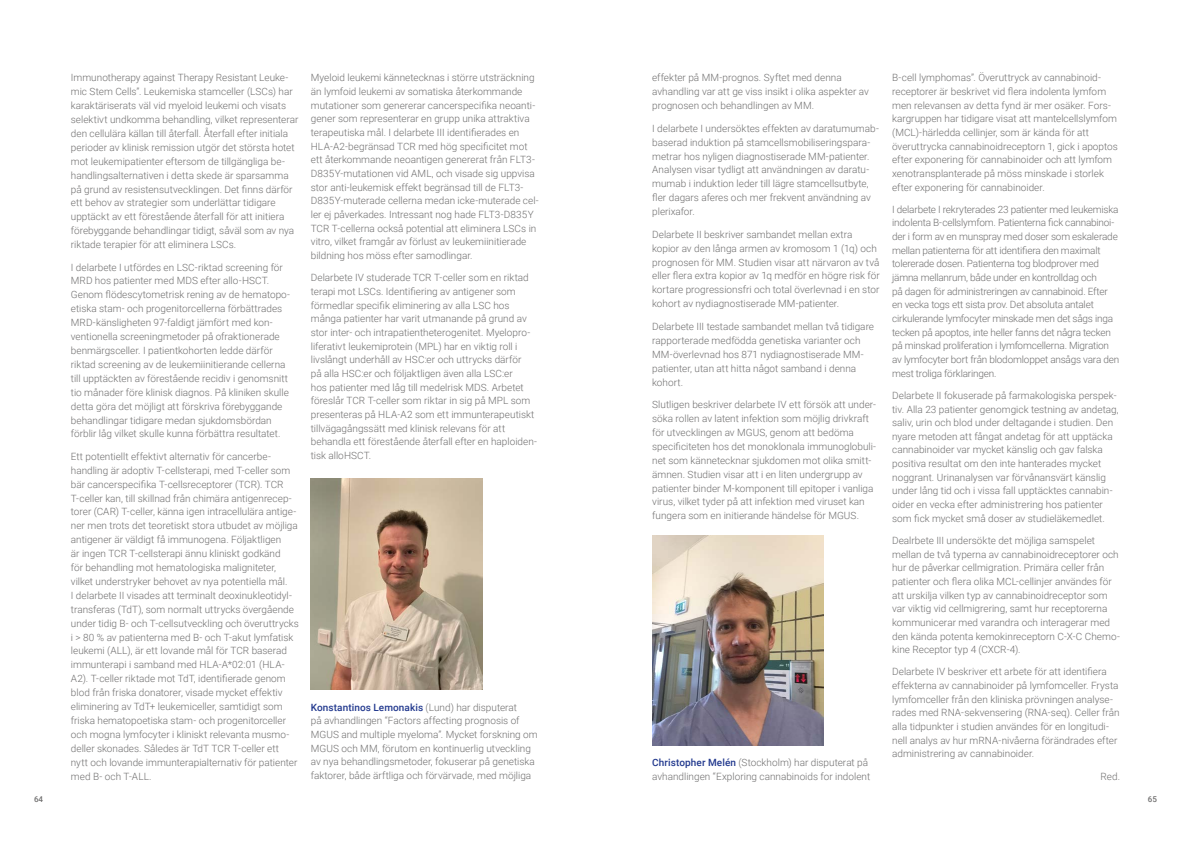
<style>
.page{position:relative;width:1191px;height:842px;background:#fff}
.page>*{position:absolute;margin:0;border:0;box-sizing:border-box;transform-origin:0 0}
.t1{font:300 10px/13.9px "Roboto";color:#706f6f}
.t2{font:300 10px/13.7px "Roboto";letter-spacing:-.02em;color:#706f6f}
.t3{font:500 8px "Roboto";color:#706f6f}
.s1{font-weight:500;color:#22398e}
</style>
<div class="page">
<img style="left:311px;top:479px;width:171px;height:210px">
<img style="left:652px;top:535px;width:171px;height:211px">
<p class="t1" style="left:71px;top:70px;width:229px">Immunotherapy against Therapy Resistant Leuke&shy;mic Stem Cells”. Leukemiska stamceller (LSCs) har karaktäriserats väl vid myeloid leukemi och visats selektivt undkomma behandling, vilket representerar den cellulära källan till återfall. Återfall efter initiala perioder av klinisk remission utgör det största hotet mot leukemipatienter eftersom de tillgängliga be&shy;handlingsalternativen i detta skede är sparsamma på grund av resistensutvecklingen. Det finns därför ett behov av strategier som underlättar tidigare upptäckt av ett förestående återfall för att initiera förebyggande behandlingar tidigt, såväl som av nya riktade terapier för att eliminera LSCs.</p>
<p class="t1" style="left:71px;top:260px;width:221px">I delarbete I utfördes en LSC-riktad screening för MRD hos patienter med MDS efter allo-HSCT.<br>Genom flödescytometrisk rening av de hematopo&shy;etiska stam- och progenitorcellerna förbättrades MRD-känsligheten 97-faldigt jämfört med kon&shy;ventionella screeningmetoder på ofraktionerade benmärgsceller. I patientkohorten ledde därför riktad screening av de leukemiinitierande cellerna till upptäckten av förestående recidiv i genomsnitt tio månader före klinisk diagnos. På kliniken skulle detta göra det möjligt att förskriva förebyggande behandlingar tidigare medan sjukdomsbördan förblir låg vilket skulle kunna förbättra resultatet.</p>
<p class="t1" style="left:71px;top:449px;width:229px">Ett potentiellt effektivt alternativ för cancerbe&shy;handling är adoptiv T-cellsterapi, med T-celler som bär cancerspecifika T-cellsreceptorer (TCR). TCR T-celler kan, till skillnad från chimära antigenrecep&shy;torer (CAR) T-celler, känna igen intracellulära antige&shy;ner men trots det teoretiskt stora utbudet av möjliga antigener är väldigt få immunogena. Följaktligen<br>är ingen TCR T-cellsterapi ännu kliniskt godkänd<br>för behandling mot hematologiska maligniteter, vilket understryker behovet av nya potentiella mål.<br>I delarbete II visades att terminalt deoxinukleotidyl&shy;transferas (TdT), som normalt uttrycks övergående under tidig B- och T-cellsutveckling och överuttrycks i &gt; 80 % av patienterna med B- och T-akut lymfatisk leukemi (ALL), är ett lovande mål för TCR baserad immunterapi i samband med HLA-A*02:01 (HLA-A2). T-celler riktade mot TdT, identifierade genom blod från friska donatorer, visade mycket effektiv eliminering av TdT+ leukemiceller, samtidigt som friska hematopoetiska stam- och progenitorceller och mogna lymfocyter i kliniskt relevanta musmo&shy;deller skonades. Således är TdT TCR T-celler ett nytt och lovande immunterapialternativ för patienter med B- och T-ALL.</p>
<p class="t1" style="left:311px;top:71px;width:229px">Myeloid leukemi kännetecknas i större utsträckning än lymfoid leukemi av somatiska återkommande mutationer som genererar cancerspecifika neoanti&shy;gener som representerar en grupp unika attraktiva terapeutiska mål. I delarbete III identifierades en HLA-A2-begränsad TCR med hög specificitet mot ett återkommande neoantigen genererat från FLT3- D835Y-mutationen vid AML, och visade sig uppvisa stor anti-leukemisk effekt begränsad till de FLT3- D835Y-muterade cellerna medan icke-muterade cel&shy;ler ej påverkades. Intressant nog hade FLT3-D835Y TCR T-cellerna också potential att eliminera LSCs in vitro, vilket framgår av förlust av leukemiinitierade bildning hos möss efter samodlingar.</p>
<p class="t1" style="left:311px;top:270px;width:228px">Delarbete IV studerade TCR T-celler som en riktad terapi mot LSCs. Identifiering av antigener som förmedlar specifik eliminering av alla LSC hos många patienter har varit utmanande på grund av stor inter- och intrapatientheterogenitet. Myelopro&shy;liferativt leukemiprotein (MPL) har en viktig roll i livslångt underhåll av HSC:er och uttrycks därför<br>på alla HSC:er och följaktligen även alla LSC:er<br>hos patienter med låg till medelrisk MDS. Arbetet föreslår TCR T-celler som riktar in sig på MPL som presenteras på HLA-A2 som ett immunterapeutiskt tillvägagångssätt med klinisk relevans för att behandla ett förestående återfall efter en haploiden&shy;tisk alloHSCT.</p>
<p class="t1" style="left:311px;top:700px;width:228px"><span class="s1">Konstantinos Lemonakis</span> (Lund) har disputerat<br>på avhandlingen “Factors affecting prognosis of MGUS and multiple myeloma”. Mycket forskning om MGUS och MM, förutom en kontinuerlig utveckling av nya behandlingsmetoder, fokuserar på genetiska faktorer, både ärftliga och förvärvade, med möjliga</p>
<p class="t1" style="left:652px;top:70px;width:218px">effekter på MM-prognos. Syftet med denna avhandling var att ge viss insikt i olika aspekter av prognosen och behandlingen av MM.</p>
<p class="t1" style="left:652px;top:121px;width:228px">I delarbete I undersöktes effekten av daratumumab&shy;baserad induktion på stamcellsmobiliseringspara&shy;metrar hos nyligen diagnostiserade MM-patienter.<br>Analysen visar tydligt att användningen av daratu&shy;mumab i induktion leder till lägre stamcellsutbyte, fler dagars aferes och mer frekvent användning av plerixafor.</p>
<p class="t1" style="left:652px;top:227px;width:229px">Delarbete II beskriver sambandet mellan extra kopior av den långa armen av kromosom 1 (1q) och prognosen för MM. Studien visar att närvaron av två eller flera extra kopior av 1q medför en högre risk för kortare progressionsfri och total överlevnad i en stor kohort av nydiagnostiserade MM-patienter.</p>
<p class="t1" style="left:652px;top:319px;width:223px">Delarbete III testade sambandet mellan två tidigare rapporterade medfödda genetiska varianter och MM-överlevnad hos 871 nydiagnostiserade MM&shy;patienter, utan att hitta något samband i denna kohort.</p>
<p class="t1" style="left:652px;top:397px;width:225px">Slutligen beskriver delarbete IV ett försök att under&shy;söka rollen av latent infektion som möjlig drivkraft för utvecklingen av MGUS, genom att bedöma specificiteten hos det monoklonala immunoglobuli&shy;net som kännetecknar sjukdomen mot olika smitt&shy;ämnen. Studien visar att i en liten undergrupp av patienter binder M-komponent till epitoper i vanliga virus, vilket tyder på att infektion med viruset kan fungera som en initierande händelse för MGUS.</p>
<p class="t1" style="left:652px;top:755px;width:219px;line-height:13.5px"><span class="s1">Christopher Melén</span> (Stockholm) har disputerat på avhandlingen “Exploring cannabinoids for indolent</p>
<p class="t1" style="left:892px;top:70px;width:227px">B-cell lymphomas”. Överuttryck av cannabinoid&shy;receptorer är beskrivet vid flera indolenta lymfom men relevansen av detta fynd är mer osäker. Fors&shy;kargruppen har tidigare visat att mantelcellslymfom (MCL)-härledda cellinjer, som är kända för att överuttrycka cannabinoidreceptorn 1, gick i apoptos efter exponering för cannabinoider och att lymfom xenotransplanterade på möss minskade i storlek efter exponering för cannabinoider.</p>
<p class="t2" style="left:892px;top:202px;width:229px">I delarbete I rekryterades 23 patienter med leukemiska indolenta B-cellslymfom. Patienterna fick cannabinoi&shy;der i form av en munspray med doser som eskalerade mellan patienterna för att identifiera den maximalt tolererade dosen. Patienterna tog blodprover med jämna mellanrum, både under en kontrolldag och<br>på dagen för administreringen av cannabinoid. Efter en vecka togs ett sista prov. Det absoluta antalet cirkulerande lymfocyter minskade men det sågs inga tecken på apoptos, inte heller fanns det några tecken på minskad proliferation i lymfomcellerna. Migration av lymfocyter bort från blodomloppet ansågs vara den mest troliga förklaringen.</p>
<p class="t1" style="left:892px;top:388px;width:228px">Delarbete II fokuserade på farmakologiska perspek&shy;tiv. Alla 23 patienter genomgick testning av andetag, saliv, urin och blod under deltagande i studien. Den nyare metoden att fångat andetag för att upptäcka cannabinoider var mycket känslig och gav falska positiva resultat om den inte hanterades mycket noggrant. Urinanalysen var förvånansvärt känslig under lång tid och i vissa fall upptäcktes cannabin&shy;oider en vecka efter administrering hos patienter som fick mycket små doser av studieläkemedlet.</p>
<p class="t1" style="left:892px;top:533px;width:229px">Dealrbete III undersökte det möjliga samspelet mellan de två typerna av cannabinoidreceptorer och hur de påverkar cellmigration. Primära celler från patienter och flera olika MCL-cellinjer användes för att urskilja vilken typ av cannabinoidreceptor som var viktig vid cellmigrering, samt hur receptorerna kommunicerar med varandra och interagerar med den kända potenta kemokinreceptorn C-X-C Chemo&shy;kine Receptor typ 4 (CXCR-4).</p>
<p class="t1" style="left:892px;top:665px;width:229px">Delarbete IV beskriver ett arbete för att identifiera effekterna av cannabinoider på lymfomceller. Frysta lymfomceller från den kliniska prövningen analyse&shy;rades med RNA-sekvensering (RNA-seq). Celler från alla tidpunkter i studien användes för en longitudi&shy;nell analys av hur mRNA-nivåerna förändrades efter administrering av cannabinoider.</p>
<p class="t1" style="left:1100px;top:769px;width:21px">Red.</p>
<p class="t3" style="left:34px;top:794px;width:11px">64</p>
<p class="t3" style="left:1147px;top:794px;width:11px">65</p>
</div>
